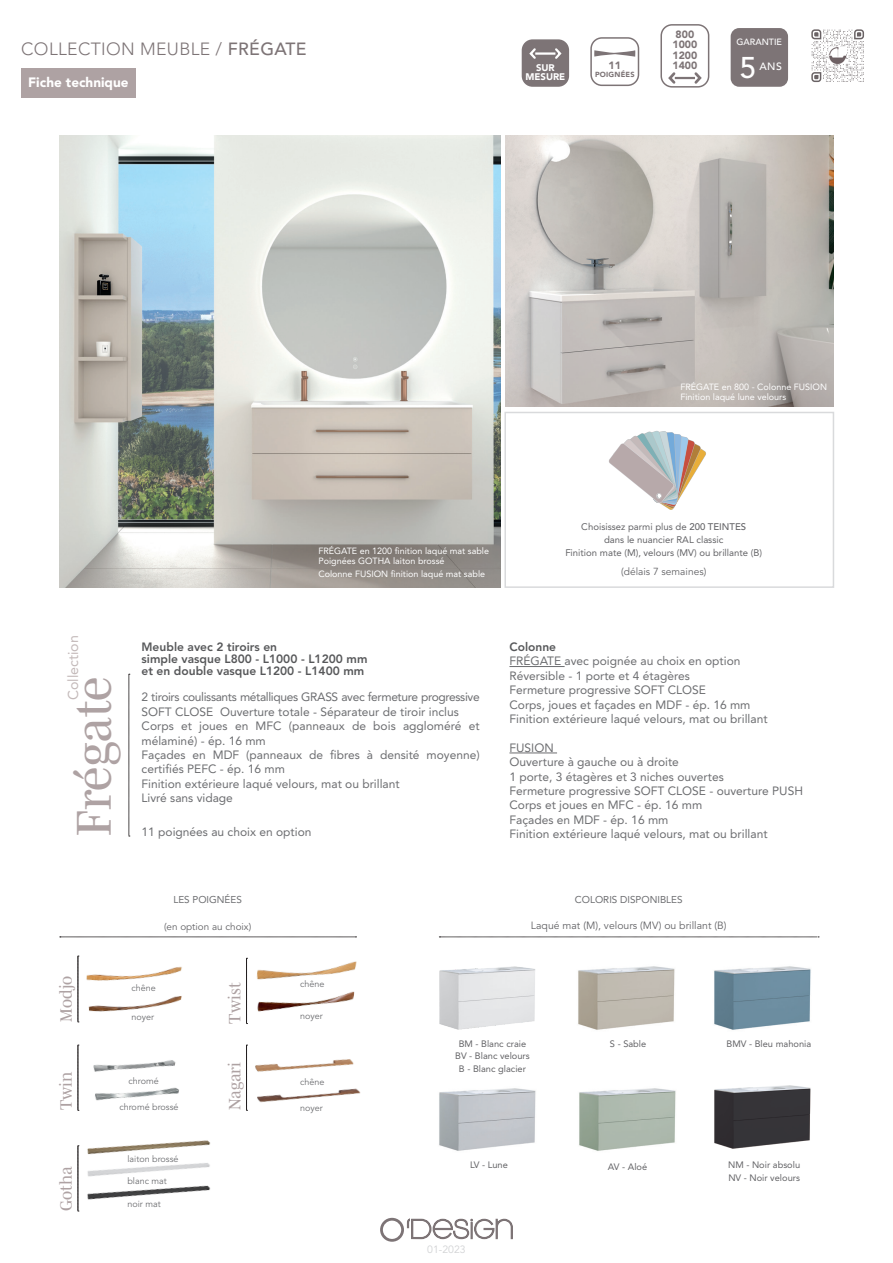
<style>
.page{position:relative;width:893px;height:1263px;background:#fff}
.page>*{position:absolute;margin:0;border:0;box-sizing:border-box;transform-origin:0 0}
.t1{font:49.95px "Mencken Std";letter-spacing:-.015em;color:#aea2a3}
.t2{font:500 29.7px "Avenir";color:#fff}
.t3{font:300 17.55px "Avenir";letter-spacing:.02em;color:#7d7476}
.t4{font:16.8px "Mencken Std";color:#aea2a3}
.t5{font:14.25px "Avenir";color:#c4baba}
.t6{font:900 13.5px "Avenir";color:#fff}
.t7{font:12px/14.4px "Avenir";color:#6c6d70}
.t8{font:800 12px/12px "Avenir";color:#57585a}
.t9{font:10.5px "Avenir";color:#636366}
.t10{font:900 10.5px/10.5px "Avenir";color:#7d7476}
.t11{font:10.5px "Avenir";color:#d1d2d4}
.t12{font:500 10.5px "Avenir LT Std";color:#fff}
.t13{font:900 10.5px "Avenir";color:#7d7476}
.t14{font:10.2px "Avenir";color:#636366}
.t15{font:9.9px "Avenir";color:#6c6d70}
.t16{font:9.9px "Avenir";color:#636366}
.t17{font:9.6px/12.8px "Avenir";color:#636366;text-align:center}
.t18{font:900 9.6px/8.6px "Avenir";color:#fff;text-align:center}
.t19{font:9.3px/12.3px "Avenir";color:#636366}
.t20{font:9px/10.8px "Avenir";color:#fff}
.t21{font:9px "Avenir";color:#6c6d70}
.t22{font:500 9px "Avenir LT Std";color:#fff}
.t23{font:900 7.35px "Avenir";letter-spacing:.03em;color:#7d7476}
.s1{font-weight:500}
</style>
<div class="page">
<svg style="left:380px;top:1217px;width:133px;height:25px"></svg>
<div style="left:21px;top:69px;width:115px;height:29px;background:#aea2a3"></div>
<div style="left:731px;top:28px;width:57px;height:59px;background:#7d7476;border-radius:9px"></div>
<div style="left:504px;top:412px;width:330px;height:176px;border:2px solid #d9dadc"></div>
<hr style="left:509px;top:666px;width:56px;height:1px;background:#6c6d70">
<hr style="left:509px;top:753px;width:48px;height:1px;background:#6c6d70">
<svg style="left:129px;top:674px;width:1px;height:163px"></svg>
<svg style="left:811px;top:29px;width:53px;height:53px"></svg>
<img style="left:830px;top:48px;width:15px;height:16px">
<img style="left:60px;top:135px;width:441px;height:452px">
<img style="left:505px;top:135px;width:328px;height:271px">
<svg style="left:60px;top:937px;width:297px;height:1px"></svg>
<svg style="left:692px;top:72px;width:12px;height:13px"></svg>
<hr style="left:675px;top:77px;width:20px;height:2px;background:#7d7476">
<svg style="left:666px;top:72px;width:12px;height:13px"></svg>
<div style="left:660px;top:24px;width:49px;height:64px;border:2px solid #7d7476;border-radius:11px"></div>
<div style="left:590px;top:37px;width:49px;height:49px;border:2px solid #7d7476;border-radius:11px"></div>
<svg style="left:594px;top:50px;width:41px;height:7px"></svg>
<div style="left:522px;top:39px;width:47px;height:48px;background:#7d7476;border-radius:11px"></div>
<svg style="left:555px;top:48px;width:7px;height:11px"></svg>
<hr style="left:535px;top:52px;width:20px;height:3px;background:#fff">
<svg style="left:529px;top:48px;width:9px;height:11px"></svg>
<svg style="left:439px;top:937px;width:380px;height:1px"></svg>
<img style="left:579px;top:1088px;width:97px;height:63px">
<img style="left:714px;top:1085px;width:97px;height:64px">
<img style="left:439px;top:966px;width:97px;height:64px">
<img style="left:714px;top:966px;width:97px;height:64px">
<img style="left:439px;top:1088px;width:97px;height:63px">
<img style="left:578px;top:966px;width:97px;height:64px">
<svg style="left:246px;top:1045px;width:2px;height:66px"></svg>
<img style="left:86px;top:966px;width:96px;height:15px">
<svg style="left:78px;top:956px;width:1px;height:67px"></svg>
<svg style="left:78px;top:1045px;width:1px;height:66px"></svg>
<svg style="left:246px;top:958px;width:2px;height:66px"></svg>
<svg style="left:78px;top:1145px;width:1px;height:67px"></svg>
<img style="left:88px;top:996px;width:94px;height:16px">
<img style="left:256px;top:961px;width:101px;height:19px">
<img style="left:257px;top:992px;width:98px;height:20px">
<img style="left:255px;top:1059px;width:99px;height:13px">
<img style="left:257px;top:1088px;width:104px;height:15px">
<img style="left:93px;top:1060px;width:83px;height:12px">
<img style="left:95px;top:1087px;width:84px;height:14px">
<img style="left:87px;top:1140px;width:124px;height:15px">
<img style="left:87px;top:1163px;width:123px;height:14px">
<img style="left:87px;top:1185px;width:124px;height:15px">
<svg style="left:609px;top:431px;width:97px;height:79px"></svg>
<h3 class="t3" style="left:21px;top:39px;width:287px">COLLECTION MEUBLE / <span class="s1">FRÉGATE</span></h3>
<p class="t10" style="left:672px;top:29px;width:26px">800<br>1000<br>1200</p>
<p class="t13" style="left:609px;top:57px;width:14px">11</p>
<p class="t10" style="left:672px;top:60px;width:26px">1400</p>
<p class="t23" style="left:595px;top:68px;width:41px">POIGNÉES</p>
<p class="t18" style="left:525px;top:63px;width:41px">SUR<br>MESURE</p>
<p class="t6" style="left:28px;top:70px;width:102px">Fiche technique</p>
<p class="t22" style="left:737px;top:37px;width:47px">GARANTIE</p>
<h2 class="t2" style="left:740px;top:42px;width:18px">5</h2>
<p class="t12" style="left:759px;top:60px;width:24px">ANS</p>
<p class="t20" style="left:680px;top:381px;width:148px">FRÉGATE en 800 - Colonne FUSION<br>Finition laqué lune velours</p>
<p class="t20" style="left:318px;top:545px;width:172px">FRÉGATE en 1200 finition laqué mat sable<br>Poignées GOTHA laiton brossé</p>
<p class="t20" style="left:318px;top:568px;width:168px">Colonne FUSION finition laqué mat sable</p>
<p class="t17" style="left:565px;top:520px;width:198px">Choisissez parmi plus de <span class="s1">200 TEINTES<br></span>dans le nuancier RAL classic<br>Finition mate (M), velours (MV) ou brillante (B)</p>
<p class="t14" style="left:621px;top:566px;width:87px">(délais 7 semaines)</p>
<p class="t5" style="left:62px;top:700px;width:66px;rotate:-90deg">Collection</p>
<h1 class="t1" style="left:65px;top:836px;width:161px;rotate:-90deg">Frégate</h1>
<p class="t8" style="left:142px;top:641px;width:227px">Meuble avec 2 tiroirs en<br>simple vasque L800 - L1000 - L1200 mm et en double vasque L1200 - L1400 mm</p>
<p class="t7" style="left:142px;top:690px;width:340px">2 tiroirs coulissants métalliques GRASS avec fermeture progressive SOFT CLOSE Ouverture totale - Séparateur de tiroir inclus Corps et joues en MFC (panneaux de bois aggloméré et mélaminé) - ép. 16 mm<br>Façades en MDF (panneaux de fibres à densité moyenne) certifiés PEFC - ép. 16 mm<br>Finition extérieure laqué velours, mat ou brillant<br>Livré sans vidage</p>
<p class="t7" style="left:142px;top:824px;width:171px">11 poignées au choix en option</p>
<p class="t8" style="left:509px;top:641px;width:48px">Colonne</p>
<p class="t7" style="left:509px;top:654px;width:260px">FRÉGATE avec poignée au choix en option Réversible - 1 porte et 4 étagères<br>Fermeture progressive SOFT CLOSE<br>Corps, joues et façades en MDF - ép. 16 mm Finition extérieure laqué velours, mat ou brillant</p>
<p class="t7" style="left:509px;top:740px;width:295px">FUSION<br>Ouverture à gauche ou à droite<br>1 porte, 3 étagères et 3 niches ouvertes<br>Fermeture progressive SOFT CLOSE - ouverture PUSH Corps et joues en MFC - ép. 16 mm<br>Façades en MDF - ép. 16 mm<br>Finition extérieure laqué velours, mat ou brillant</p>
<h3 class="t4" style="left:57px;top:1022px;width:48px;rotate:-90deg">Modjo</h3>
<p class="t15" style="left:173px;top:892px;width:70px">LES POIGNÉES</p>
<p class="t15" style="left:575px;top:891px;width:109px">COLORIS DISPONIBLES</p>
<p class="t16" style="left:164px;top:920px;width:89px">(en option au choix)</p>
<p class="t9" style="left:531px;top:919px;width:197px">Laqué mat (M), velours (MV) ou brillant (B)</p>
<p class="t21" style="left:132px;top:983px;width:26px">chêne</p>
<p class="t21" style="left:132px;top:1011px;width:24px">noyer</p>
<h3 class="t4" style="left:225px;top:1024px;width:42px;rotate:-90deg">Twist</h3>
<p class="t21" style="left:300px;top:978px;width:26px">chêne</p>
<p class="t21" style="left:300px;top:1011px;width:24px">noyer</p>
<h3 class="t4" style="left:57px;top:1110px;width:40px;rotate:-90deg">Twin</h3>
<h3 class="t4" style="left:57px;top:1211px;width:47px;rotate:-90deg">Gotha</h3>
<p class="t21" style="left:129px;top:1075px;width:32px">chromé</p>
<p class="t21" style="left:119px;top:1102px;width:61px">chromé brossé</p>
<p class="t21" style="left:127px;top:1153px;width:53px">laiton brossé</p>
<p class="t21" style="left:127px;top:1176px;width:41px">blanc mat</p>
<p class="t21" style="left:127px;top:1199px;width:35px">noir mat</p>
<h3 class="t4" style="left:225px;top:1110px;width:50px;rotate:-90deg">Nagari</h3>
<p class="t21" style="left:300px;top:1076px;width:26px">chêne</p>
<p class="t21" style="left:300px;top:1103px;width:24px">noyer</p>
<p class="t19" style="left:455px;top:1037px;width:76px;text-align:center">BM - Blanc craie<br>BV - Blanc velours<br>B - Blanc glacier</p>
<p class="t19" style="left:726px;top:1037px;width:86px">BMV - Bleu mahonia</p>
<p class="t19" style="left:610px;top:1037px;width:38px">S - Sable</p>
<p class="t19" style="left:470px;top:1158px;width:39px">LV - Lune</p>
<p class="t11" style="left:427px;top:1243px;width:40px">01-2023</p>
<p class="t19" style="left:608px;top:1160px;width:41px">AV - Aloé</p>
<p class="t19" style="left:728px;top:1158px;width:74px;line-height:13px">NM - Noir absolu<br>NV - Noir velours</p>
</div>
